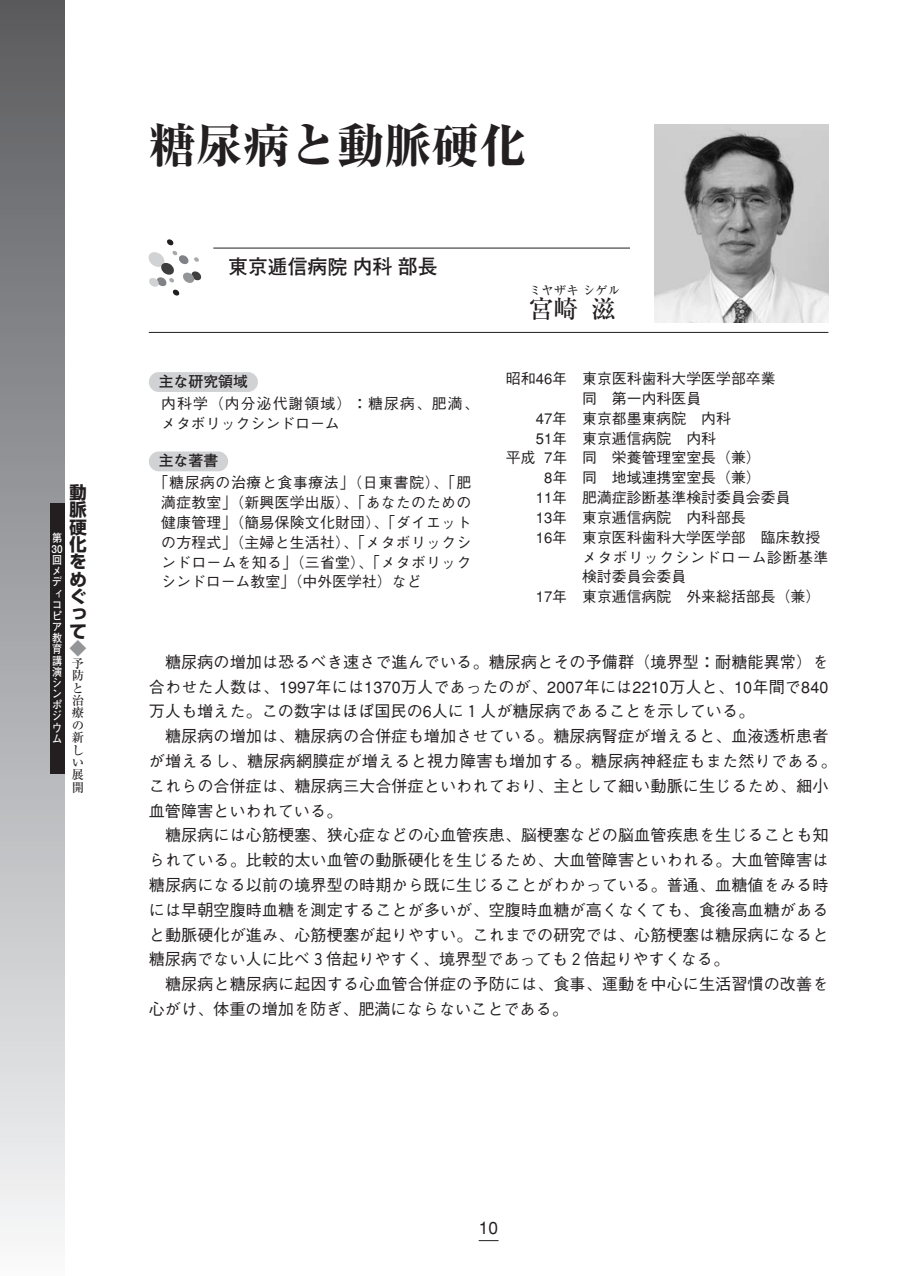
<style>
.page{position:relative;width:903px;height:1276px;background:#fff}
.page>*{position:absolute;margin:0;border:0;box-sizing:border-box;transform-origin:0 0}
.t1{font:800 47.07px "Ryumin";color:#231f20}
.t2{font:500 24.85px "Ryumin";color:#231f20}
.t3{font:700 19.78px "Futo Go B101";color:#231f20}
.t4{font:700 17.32px/17.3px "Shin Go";color:#231f20;text-align:justify}
.t5{font:500 17.32px "Gothic BBB";color:#231f20}
.t6{font:700 17.32px "Shin Go";color:#939598}
.t7{font:500 16.1px/24.8px "Gothic BBB";letter-spacing:.005em;color:#231f20;text-align:justify}
.t8{font:500 14.88px/19.8px "Gothic BBB";color:#231f20;text-align:justify}
.t9{font:500 14.88px/19.8px "Gothic BBB";letter-spacing:.035em;color:#231f20}
.t10{font:700 14.88px "Futo Go B101";color:#231f20}
.t11{font:500 12.42px/12.4px "Ryumin";color:#231f20;text-align:justify}
.t12{font:700 11.2px/11.2px "Futo Go B101";color:#fff;text-align:justify;scale:.9 1}
</style>
<div class="page">
<svg style="left:149px;top:239px;width:53px;height:57px"></svg>
<svg style="left:479px;top:1240px;width:20px;height:1px"></svg>
<div style="left:0;top:0;width:64px;height:1276px;background:linear-gradient(to bottom,#595a5e,#f7f8fa)"></div>
<div style="left:50px;top:504px;width:14px;height:270px;background:#231f20"></div>
<img style="left:655px;top:124px;width:173px;height:198px">
<hr style="left:213px;top:248px;width:417px;height:1px;background:#231f20">
<hr style="left:149px;top:332px;width:679px;height:1px;background:#231f20">
<div style="left:149px;top:372px;width:109px;height:20px;background:#d1d2d4;border-radius:10px"></div>
<div style="left:149px;top:451px;width:79px;height:20px;background:#d1d2d4;border-radius:10px"></div>
<p class="t4" style="left:69px;top:486px;width:19px">動脈硬化をめぐって</p>
<p class="t6" style="left:69px;top:642px;width:19px">◆</p>
<p class="t11" style="left:72px;top:659px;width:14px">予防と治療の新しい展開</p>
<p class="t12" style="left:51px;top:533px;width:14px">第30回メディコピア教育講演シンポジウム</p>
<h1 class="t1" style="left:149px;top:129px;width:379px">糖尿病と動脈硬化</h1>
<p class="t3" style="left:228px;top:259px;width:211px">東京逓信病院内科部長</p>
<p class="t10" style="left:159px;top:375px;width:91px">主な研究領域</p>
<p class="t9" style="left:161px;top:395px;width:319px">内科学（内分泌代謝領域）：糖尿病、肥満、メタボリックシンドローム</p>
<p class="t10" style="left:159px;top:455px;width:61px">主な著書</p>
<p class="t8" style="left:161px;top:475px;width:312px;text-indent:-7px">「糖尿病の治療と食事療法」（日東書院）、「肥満症教室」（新興医学出版）、「あなたのための健康管理」（簡易保険文化財団）、「ダイエットの方程式」（主婦と生活社）、「メタボリックシンドロームを知る」（三省堂）、「メタボリックシンドローム教室」（中外医学社）など</p>
<p class="t11" style="left:529px;top:286px;width:92px">ミヤザキシゲル</p>
<h2 class="t2" style="left:591px;top:300px;width:26px">滋</h2>
<h2 class="t2" style="left:529px;top:300px;width:51px">宮崎</h2>
<p class="t8" style="left:506px;top:370px;width:271px">昭和46年 東京医科歯科大学医学部卒業</p>
<p class="t8" style="left:582px;top:390px;width:121px">同　第一内科医員</p>
<p class="t8" style="left:536px;top:410px;width:197px">47年 東京都墨東病院　内科</p>
<p class="t8" style="left:536px;top:430px;width:182px">51年 東京逓信病院　内科</p>
<p class="t8" style="left:506px;top:450px;width:256px">平成 7年 同　栄養管理室室長（兼）</p>
<p class="t8" style="left:544px;top:470px;width:218px">8年 同　地域連携室室長（兼）</p>
<p class="t8" style="left:536px;top:489px;width:256px">11年 肥満症診断基準検討委員会委員</p>
<p class="t8" style="left:536px;top:509px;width:212px">13年 東京逓信病院　内科部長</p>
<p class="t8" style="left:536px;top:529px;width:286px">16年 東京医科歯科大学医学部　臨床教授</p>
<p class="t9" style="left:582px;top:549px;width:248px">メタボリックシンドローム診断基準</p>
<p class="t8" style="left:582px;top:569px;width:106px">検討委員会委員</p>
<p class="t8" style="left:536px;top:589px;width:286px">17年 東京逓信病院　外来総括部長（兼）</p>
<p class="t7" style="left:149px;top:651px;width:681px;text-indent:16px">糖尿病の増加は恐るべき速さで進んでいる。糖尿病とその予備群（境界型：耐糖能異常）を合わせた人数は、1997年には1370万人であったのが、2007年には2210万人と、10年間で840万人も増えた。この数字はほぼ国民の6人に１人が糖尿病であることを示している。</p>
<p class="t7" style="left:149px;top:726px;width:689px;text-align:left;text-indent:16px">糖尿病の増加は、糖尿病の合併症も増加させている。糖尿病腎症が増えると、血液透析患者が増えるし、糖尿病網膜症が増えると視力障害も増加する。糖尿病神経症もまた然りである。これらの合併症は、糖尿病三大合併症といわれており、主として細い動脈に生じるため、細小血管障害といわれている。</p>
<p class="t7" style="left:149px;top:825px;width:681px;text-indent:16px">糖尿病には心筋梗塞、狭心症などの心血管疾患、脳梗塞などの脳血管疾患を生じることも知られている。比較的太い血管の動脈硬化を生じるため、大血管障害といわれる。大血管障害は糖尿病になる以前の境界型の時期から既に生じることがわかっている。普通、血糖値をみる時には早朝空腹時血糖を測定することが多いが、空腹時血糖が高くなくても、食後高血糖があると動脈硬化が進み、心筋梗塞が起りやすい。これまでの研究では、心筋梗塞は糖尿病になると糖尿病でない人に比べ３倍起りやすく、境界型であっても２倍起りやすくなる。</p>
<p class="t7" style="left:149px;top:974px;width:681px;text-indent:16px">糖尿病と糖尿病に起因する心血管合併症の予防には、食事、運動を中心に生活習慣の改善を心がけ、体重の増加を防ぎ、肥満にならないことである。</p>
<p class="t5" style="left:479px;top:1221px;width:21px">10</p>
</div>
